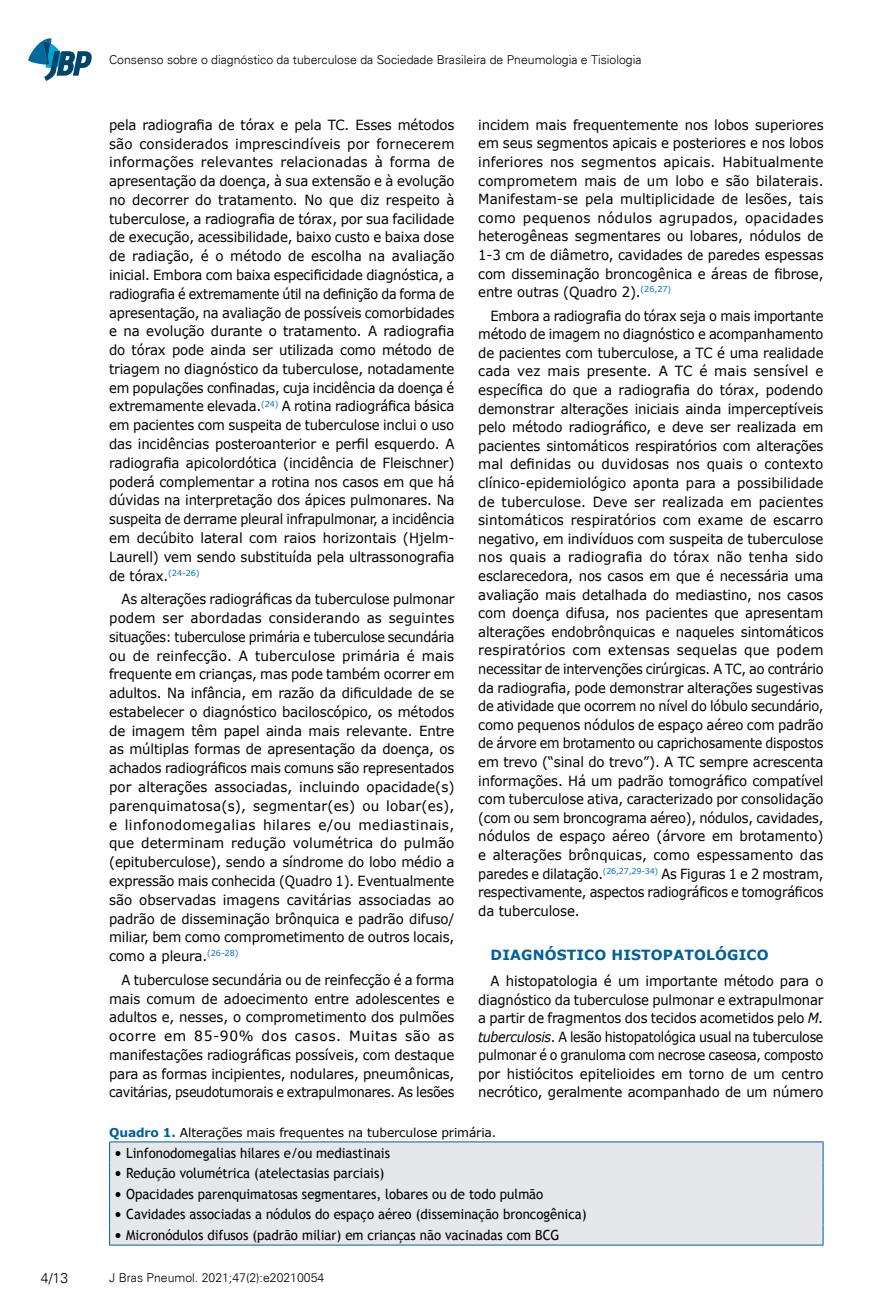
<style>
.page{position:relative;width:893px;height:1315px;background:#fff}
.page>*{position:absolute;margin:0;border:0;box-sizing:border-box;transform-origin:0 0}
.t1{font:14px/18.7px "Verdana";letter-spacing:-.01em;color:#000;text-align:justify;scale:.95 1}
.t2{font:14px/18.6px "Verdana";letter-spacing:-.01em;color:#000;text-align:justify;scale:.93 1}
.t3{font:14px/18.7px "Verdana";letter-spacing:-.01em;color:#000;text-align:justify;scale:.94 1}
.t4{font:14px "Trebuchet MS";color:#000;scale:.94 1}
.t5{font:700 14px "Verdana";letter-spacing:.01em;color:#01609a}
.t6{font:300 14px "Univers";color:#000}
.t7{font:300 12.25px "Univers";color:#000}
.t8{font:12.25px "Verdana";letter-spacing:-.01em;color:#000}
.s1{font-style:italic}
.s2{font-weight:700;color:#01609a}
.s3{font-family:"Verdana"}
</style>
<div class="page">
<svg style="left:28px;top:38px;width:64px;height:43px"></svg>
<div style="left:110px;top:1142px;width:713px;height:102px;background:#e6e7e8"></div>
<hr style="left:109px;top:1141px;width:714px;height:1px;background:#01609a">
<svg style="left:109px;top:1142px;width:1px;height:102px"></svg>
<svg style="left:823px;top:1142px;width:1px;height:102px"></svg>
<hr style="left:109px;top:1244px;width:714px;height:1px;background:#01609a">
<p class="t7" style="left:109px;top:52px;width:534px">Consenso sobre o diagnóstico da tuberculose da Sociedade Brasileira de Pneumologia e Tisiologia</p>
<p class="t1" style="left:109px;top:115px;width:365px">pela radiografia de tórax e pela TC. Esses métodos são considerados imprescindíveis por fornecerem informações relevantes relacionadas à forma de apresentação da doença, à sua extensão e à evolução no decorrer do tratamento. No que diz respeito à tuberculose, a radiografia de tórax, por sua facilidade de execução, acessibilidade, baixo custo e baixa dose de radiação, é o método de escolha na avaliação inicial. Embora com baixa especificidade diagnóstica, a radiografia é extremamente útil na definição da forma de apresentação, na avaliação de possíveis comorbidades e na evolução durante o tratamento. A radiografia do tórax pode ainda ser utilizada como método de triagem no diagnóstico da tuberculose, notadamente em populações confinadas, cuja incidência da doença é extremamente elevada.<sup>(24)</sup> A rotina radiográfica básica em pacientes com suspeita de tuberculose inclui o uso das incidências posteroanterior e perfil esquerdo. A radiografia apicolordótica (incidência de Fleischner) poderá complementar a rotina nos casos em que há dúvidas na interpretação dos ápices pulmonares. Na suspeita de derrame pleural infrapulmonar, a incidência em decúbito lateral com raios horizontais (Hjelm-Laurell) vem sendo substituída pela ultrassonografia de tórax.<sup>(24-26)</sup></p>
<p class="t3" style="left:109px;top:589px;width:369px;text-indent:12px">As alterações radiográficas da tuberculose pulmonar podem ser abordadas considerando as seguintes situações: tuberculose primária e tuberculose secundária ou de reinfecção. A tuberculose primária é mais frequente em crianças, mas pode também ocorrer em adultos. Na infância, em razão da dificuldade de se estabelecer o diagnóstico baciloscópico, os métodos de imagem têm papel ainda mais relevante. Entre as múltiplas formas de apresentação da doença, os achados radiográficos mais comuns são representados por alterações associadas, incluindo opacidade(s) parenquimatosa(s), segmentar(es) ou lobar(es), e linfonodomegalias hilares e/ou mediastinais, que determinam redução volumétrica do pulmão (epituberculose), sendo a síndrome do lobo médio a expressão mais conhecida (Quadro 1). Eventualmente são observadas imagens cavitárias associadas ao padrão de disseminação brônquica e padrão difuso/ miliar, bem como comprometimento de outros locais, como a pleura.<sup>(26-28)</sup></p>
<p class="t3" style="left:109px;top:970px;width:369px;text-indent:12px">A tuberculose secundária ou de reinfecção é a forma mais comum de adoecimento entre adolescentes e adultos e, nesses, o comprometimento dos pulmões ocorre em 85-90% dos casos. Muitas são as manifestações radiográficas possíveis, com destaque para as formas incipientes, nodulares, pneumônicas, cavitárias, pseudotumorais e extrapulmonares. As lesões</p>
<p class="t1" style="left:478px;top:115px;width:365px">incidem mais frequentemente nos lobos superiores em seus segmentos apicais e posteriores e nos lobos inferiores nos segmentos apicais. Habitualmente comprometem mais de um lobo e são bilaterais.<br>Manifestam-se pela multiplicidade de lesões, tais como pequenos nódulos agrupados, opacidades heterogêneas segmentares ou lobares, nódulos de 1-3 cm de diâmetro, cavidades de paredes espessas com disseminação broncogênica e áreas de fibrose, entre outras (Quadro 2).<sup>(26,27)</sup></p>
<p class="t2" style="left:478px;top:306px;width:373px;text-indent:12px">Embora a radiografia do tórax seja o mais importante método de imagem no diagnóstico e acompanhamento de pacientes com tuberculose, a TC é uma realidade cada vez mais presente. A TC é mais sensível e específica do que a radiografia do tórax, podendo demonstrar alterações iniciais ainda imperceptíveis pelo método radiográfico, e deve ser realizada em pacientes sintomáticos respiratórios com alterações mal definidas ou duvidosas nos quais o contexto clínico-epidemiológico aponta para a possibilidade de tuberculose. Deve ser realizada em pacientes sintomáticos respiratórios com exame de escarro negativo, em indivíduos com suspeita de tuberculose nos quais a radiografia do tórax não tenha sido esclarecedora, nos casos em que é necessária uma avaliação mais detalhada do mediastino, nos casos com doença difusa, nos pacientes que apresentam alterações endobrônquicas e naqueles sintomáticos respiratórios com extensas sequelas que podem necessitar de intervenções cirúrgicas. A TC, ao contrário da radiografia, pode demonstrar alterações sugestivas de atividade que ocorrem no nível do lóbulo secundário, como pequenos nódulos de espaço aéreo com padrão de árvore em brotamento ou caprichosamente dispostos em trevo (“sinal do trevo”). A TC sempre acrescenta informações. Há um padrão tomográfico compatível com tuberculose ativa, caracterizado por consolidação (com ou sem broncograma aéreo), nódulos, cavidades, nódulos de espaço aéreo (árvore em brotamento) e alterações brônquicas, como espessamento das paredes e dilatação.<sup>(26,27,29-34)</sup> As Figuras 1 e 2 mostram, respectivamente, aspectos radiográficos e tomográficos da tuberculose.</p>
<p class="t5" style="left:491px;top:945px;width:280px">DIAGNÓSTICO HISTOPATOLÓGICO</p>
<p class="t1" style="left:478px;top:971px;width:365px;text-indent:12px">A histopatologia é um importante método para o diagnóstico da tuberculose pulmonar e extrapulmonar a partir de fragmentos dos tecidos acometidos pelo <span class="s1">M. tuberculosis</span>. A lesão histopatológica usual na tuberculose pulmonar é o granuloma com necrose caseosa, composto por histiócitos epitelioides em torno de um centro necrótico, geralmente acompanhado de um número</p>
<p class="t8" style="left:109px;top:1123px;width:389px"><span class="s2">Quadro 1.</span> Alterações mais frequentes na tuberculose primária.</p>
<p class="t4" style="left:115px;top:1144px;width:295px"><span class="s3">•</span> Linfonodomegalias hilares e/ou mediastinais</p>
<p class="t4" style="left:115px;top:1165px;width:288px"><span class="s3">•</span> Redução volumétrica (atelectasias parciais)</p>
<p class="t4" style="left:115px;top:1185px;width:458px"><span class="s3">•</span> Opacidades parenquimatosas segmentares, lobares ou de todo pulmão</p>
<p class="t4" style="left:115px;top:1206px;width:504px"><span class="s3">•</span> Cavidades associadas a nódulos do espaço aéreo (disseminação broncogênica)</p>
<p class="t4" style="left:115px;top:1227px;width:475px"><span class="s3">•</span> Micronódulos difusos (padrão miliar) em crianças não vacinadas com BCG</p>
<p class="t6" style="left:41px;top:1269px;width:29px">4/13</p>
<p class="t7" style="left:109px;top:1270px;width:217px">J Bras Pneumol. 2021;47(2):e20210054</p>
</div>
